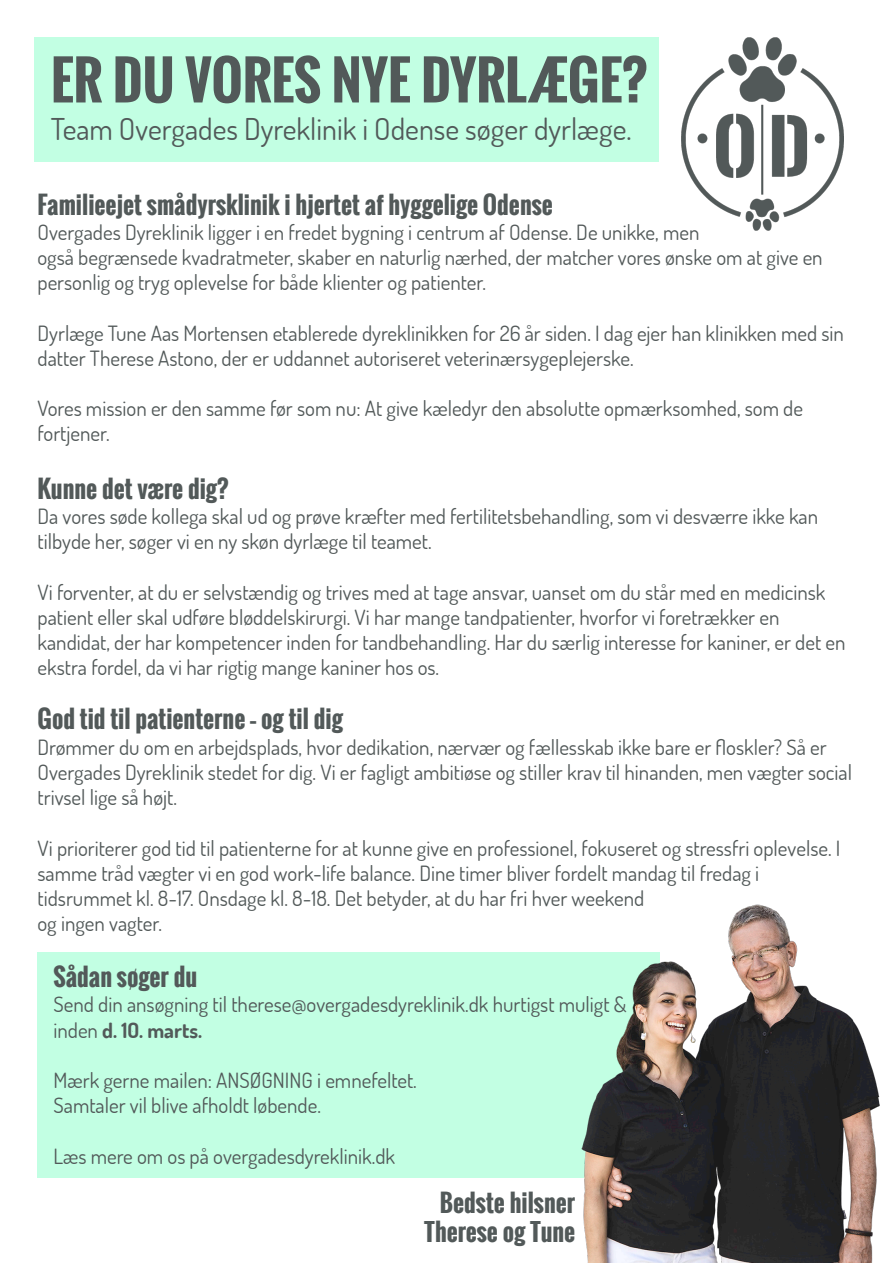
<style>
.page{position:relative;width:893px;height:1263px;background:#fff}
.page>*{position:absolute;margin:0;border:0;box-sizing:border-box;transform-origin:0 0}
.t1{font:700 52.5px "Oswald";color:#525959}
.t2{font:30px "Dosis";color:#525959}
.t3{font:700 24px/28.8px "Oswald";color:#525959;text-align:right}
.t4{font:21px/25.2px "Dosis";color:#525959}
.s1{font-weight:700}
</style>
<div class="page">
<div style="left:38px;top:953px;width:622px;height:225px;background:#c2ffe3"></div>
<div style="left:34px;top:38px;width:624px;height:124px;background:#c2ffe3"></div>
<img style="left:681px;top:38px;width:162px;height:193px">
<img style="left:482px;top:904px;width:398px;height:359px">
<h1 class="t1" style="left:51px;top:41px;width:598px">ER DU VORES NYE DYRLÆGE?</h1>
<h2 class="t2" style="left:51px;top:110px;width:582px">Team Overgades Dyreklinik i Odense søger dyrlæge.</h2>
<p class="t3" style="left:38px;top:190px;width:517px">Familieejet smådyrsklinik i hjertet af hyggelige Odense</p>
<p class="t4" style="left:38px;top:219px;width:787px">Overgades Dyreklinik ligger i en fredet bygning i centrum af Odense. De unikke, men<br>også begrænsede kvadratmeter, skaber en naturlig nærhed, der matcher vores ønske om at give en personlig og tryg oplevelse for både klienter og patienter.</p>
<p class="t4" style="left:38px;top:320px;width:808px">Dyrlæge Tune Aas Mortensen etablerede dyreklinikken for 26 år siden. I dag ejer han klinikken med sin datter Therese Astono, der er uddannet autoriseret veterinærsygeplejerske.</p>
<p class="t4" style="left:38px;top:395px;width:767px">Vores mission er den samme før som nu: At give kæledyr den absolutte opmærksomhed, som de fortjener.</p>
<p class="t3" style="left:38px;top:475px;width:193px">Kunne det være dig?</p>
<p class="t4" style="left:38px;top:503px;width:782px">Da vores søde kollega skal ud og prøve kræfter med fertilitetsbehandling, som vi desværre ikke kan tilbyde her, søger vi en ny skøn dyrlæge til teamet.</p>
<p class="t4" style="left:38px;top:579px;width:809px">Vi forventer, at du er selvstændig og trives med at tage ansvar, uanset om du står med en medicinsk patient eller skal udføre bløddelskirurgi. Vi har mange tandpatienter, hvorfor vi foretrækker en kandidat, der har kompetencer inden for tandbehandling. Har du særlig interesse for kaniner, er det en ekstra fordel, da vi har rigtig mange kaniner hos os.</p>
<p class="t3" style="left:38px;top:705px;width:307px">God tid til patienterne – og til dig</p>
<p class="t4" style="left:38px;top:734px;width:816px">Drømmer du om en arbejdsplads, hvor dedikation, nærvær og fællesskab ikke bare er floskler? Så er<br>Overgades Dyreklinik stedet for dig. Vi er fagligt ambitiøse og stiller krav til hinanden, men vægter social trivsel lige så højt.</p>
<p class="t4" style="left:38px;top:835px;width:804px">Vi prioriterer god tid til patienterne for at kunne give en professionel, fokuseret og stressfri oplevelse. I samme tråd vægter vi en god work-life balance. Dine timer bliver fordelt mandag til fredag i tidsrummet kl. 8-17. Onsdage kl. 8-18. Det betyder, at du har fri hver weekend<br>og ingen vagter.</p>
<p class="t3" style="left:53px;top:963px;width:145px">Sådan søger du</p>
<p class="t4" style="left:53px;top:991px;width:575px">Send din ansøgning til therese@overgadesdyreklinik.dk hurtigst muligt &amp; inden <span class="s1">d. 10. marts.</span></p>
<p class="t4" style="left:53px;top:1067px;width:365px">Mærk gerne mailen: ANSØGNING i emnefeltet.<br>Samtaler vil blive afholdt løbende.</p>
<p class="t4" style="left:53px;top:1143px;width:343px">Læs mere om os på overgadesdyreklinik.dk</p>
<p class="t3" style="left:424px;top:1189px;width:152px">Bedste hilsner<br>Therese og Tune</p>
</div>
